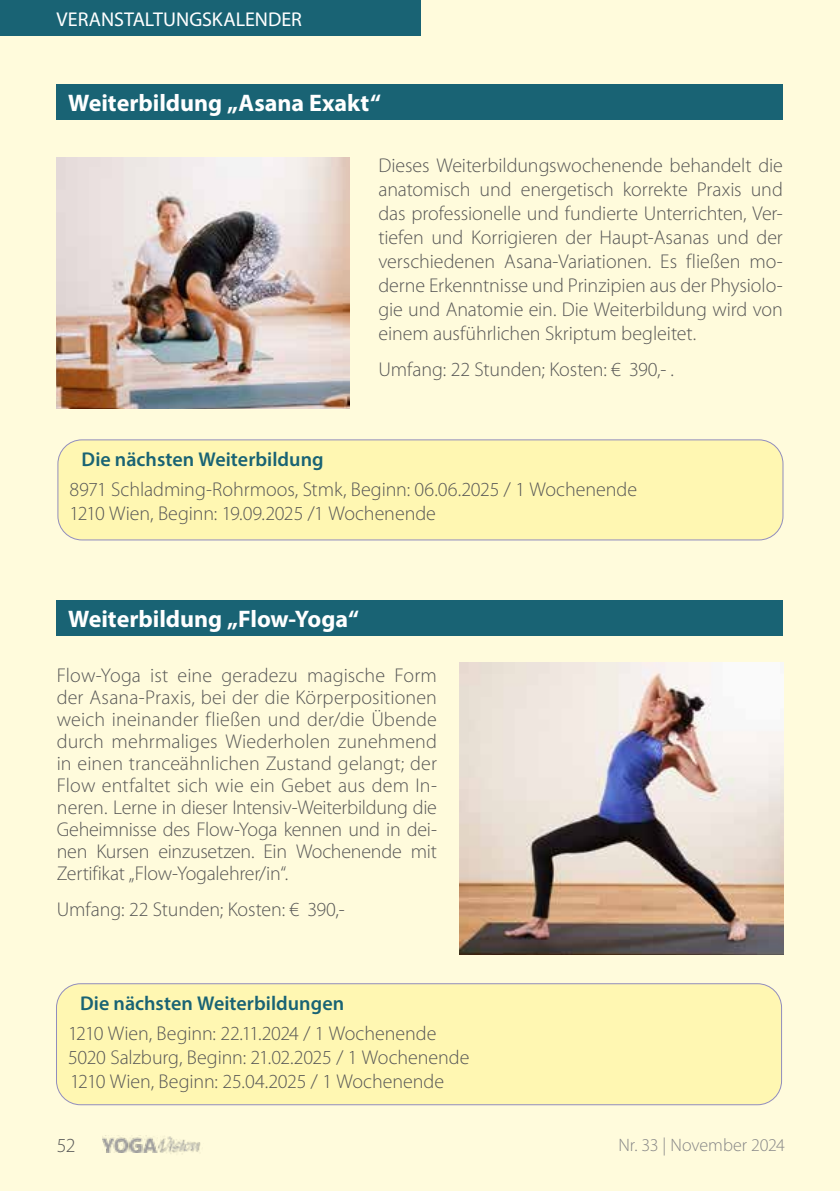
<style>
.page{position:relative;width:840px;height:1191px;background:#fff}
.page>*{position:absolute;margin:0;border:0;box-sizing:border-box;transform-origin:0 0}
.t1{font:700 24px "Myriad Pro";color:#fff}
.t2{font:300 20px/24px "Myriad Pro";letter-spacing:-.005em;color:#575756;text-align:justify}
.t3{font:600 20px "Myriad Pro";color:#196374}
.t4{font:20px "Grandesign Neue Roman";letter-spacing:-.005em;color:#fff}
.t5{font:300 18px "Myriad Pro";letter-spacing:-.005em;color:#878787}
</style>
<div class="page">
<div style="left:0;top:0;width:839px;height:1191px;background:#fffbdc"></div>
<img style="left:102px;top:1135px;width:55px;height:17px">
<img style="left:157px;top:1136px;width:44px;height:18px">
<div style="left:0;top:0;width:421px;height:36px;background:#196374"></div>
<div style="left:57px;top:84px;width:725px;height:35px;background:#196374"></div>
<div style="left:57px;top:600px;width:725px;height:35px;background:#196374"></div>
<div style="left:56px;top:983px;width:725px;height:121px;background:#fff7b2;border-radius:24px"></div>
<div style="left:56px;top:983px;width:725px;height:122px;border:1px solid #918dbe;border-radius:24px"></div>
<div style="left:58px;top:440px;width:724px;height:100px;background:#fff7b2;border-radius:24px"></div>
<div style="left:58px;top:439px;width:724px;height:101px;border:1px solid #918dbe;border-radius:24px"></div>
<img style="left:57px;top:157px;width:293px;height:251px">
<img style="left:459px;top:663px;width:323px;height:291px">
<p class="t4" style="left:57px;top:8px;width:246px">VERANSTALTUNGSKALENDER</p>
<p class="t1" style="left:68px;top:87px;width:314px">Weiterbildung „Asana Exakt“</p>
<p class="t2" style="left:378px;top:153px;width:406px">Dieses Weiterbildungswochenende behandelt die anatomisch und energetisch korrekte Praxis und das professionelle und fundierte Unterrichten, Ver&shy;tiefen und Korrigieren der Haupt-Asanas und der verschiedenen Asana-Variationen. Es fließen mo&shy;derne Erkenntnisse und Prinzipien aus der Physiolo&shy;gie und Anatomie ein. Die Weiterbildung wird von einem ausführlichen Skriptum begleitet.</p>
<p class="t2" style="left:378px;top:357px;width:297px">Umfang: 22 Stunden; Kosten: € 390,- .</p>
<p class="t3" style="left:81px;top:447px;width:243px">Die nächsten Weiterbildung</p>
<p class="t2" style="left:69px;top:477px;width:568px">8971 Schladming-Rohrmoos, Stmk, Beginn: 06.06.2025 / 1 Wochenende<br>1210 Wien, Beginn: 19.09.2025 /1 Wochenende</p>
<p class="t1" style="left:68px;top:603px;width:292px">Weiterbildung „Flow-Yoga“</p>
<p class="t2" style="left:57px;top:664px;width:381px;line-height:22px">Flow-Yoga ist eine geradezu magische Form der Asana-Praxis, bei der die Körperpositionen weich ineinander fließen und der/die Übende durch mehrmaliges Wiederholen zunehmend in einen tranceähnlichen Zustand gelangt; der Flow entfaltet sich wie ein Gebet aus dem In&shy;neren. Lerne in dieser Intensiv-Weiterbildung die Geheimnisse des Flow-Yoga kennen und in dei&shy;nen Kursen einzusetzen. Ein Wochenende mit Zertifikat „Flow-Yogalehrer/in“.</p>
<p class="t2" style="left:57px;top:897px;width:289px">Umfang: 22 Stunden; Kosten: € 390,-</p>
<p class="t3" style="left:80px;top:991px;width:265px">Die nächsten Weiterbildungen</p>
<p class="t2" style="left:68px;top:1021px;width:402px;text-align:left">1210 Wien, Beginn: 22.11.2024 / 1 Wochenende<br>5020 Salzburg, Beginn: 21.02.2025 / 1 Wochenende<br>1210 Wien, Beginn: 25.04.2025 / 1 Wochenende</p>
<p class="t2" style="left:57px;top:1133px;width:20px">52</p>
<p class="t5" style="left:618px;top:1133px;width:168px">Nr. 33 | November 2024</p>
</div>
